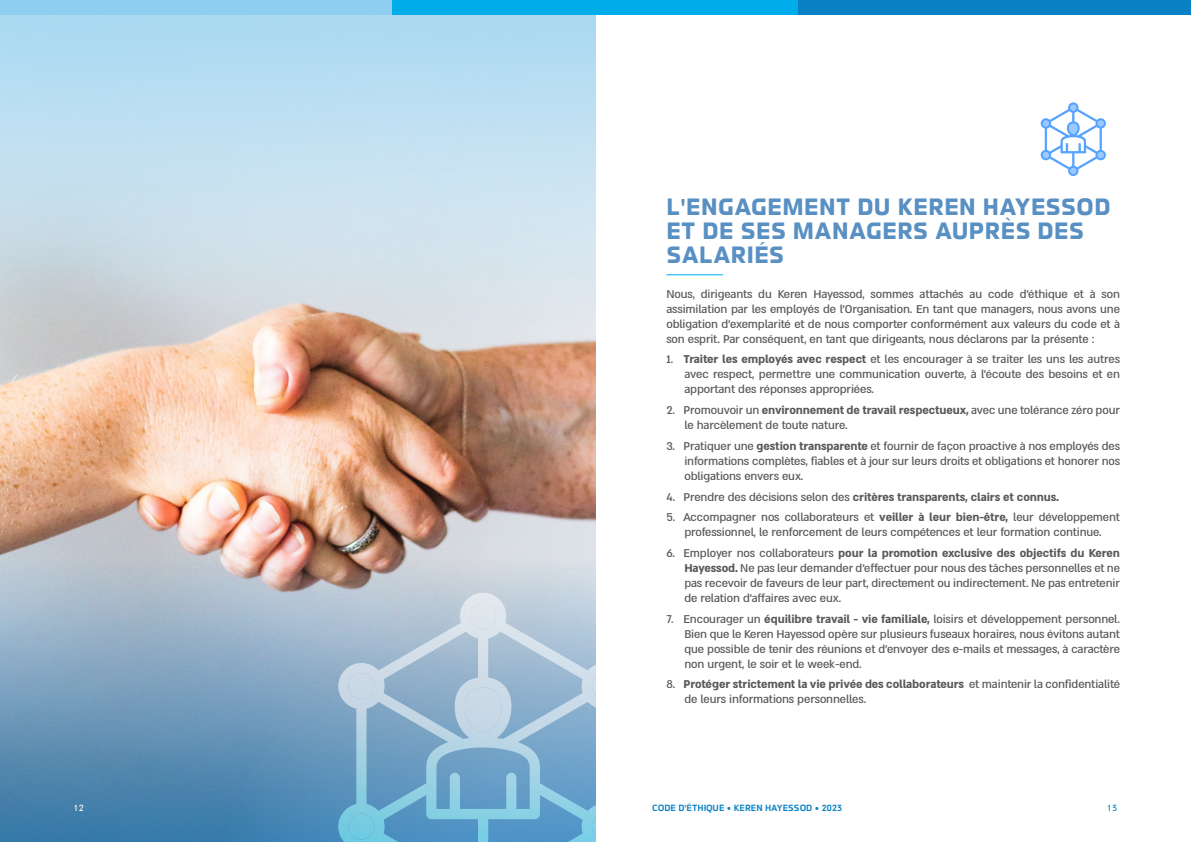
<style>
.page{position:relative;width:1191px;height:842px;background:#fff}
.page>*{position:absolute;margin:0;border:0;box-sizing:border-box;transform-origin:0 0}
.Medium_Title{font:700 21px/24px "Fb Matritsa En";letter-spacing:.02em;color:#5890c4}
.RUN_TEXT{font:500 13px/15px "Almoni Neue DL4.0 AAA";letter-spacing:-.01em;color:#58595b;text-align:justify}
.t1{font:700 13px "Almoni Neue DL4.0 AAA";letter-spacing:-.01em;color:#58595b}
.t2{font:500 8px "Fb Matritsa En";color:#0a81c5}
.t3{font:8px "Fb Matritsa En";color:#fff}
.t4{font:8px "Fb Matritsa En";color:#0a81c5}
.s1{font-weight:700}
.s2{font-weight:500}
</style>
<div class="page">
<img style="left:0;top:366px;width:595px;height:147px">
<hr style="left:666px;top:274px;width:57px;height:1px;background:#00aeef">
<svg style="left:1040px;top:102px;width:66px;height:74px"></svg>
<svg style="left:0;top:14px;width:595px;height:352px;background:#c5d9e4"></svg>
<svg style="left:0;top:513px;width:595px;height:329px;background:#8ea4b8"></svg>
<div style="left:0;top:0;width:392px;height:14px;background:#8fd0f2"></div>
<div style="left:392px;top:0;width:406px;height:14px;background:#00adea"></div>
<div style="left:798px;top:0;width:393px;height:14px;background:#0a81c5"></div>
<svg style="left:338px;top:593px;width:258px;height:249px;background:#93b8d3"></svg>
<p class="Medium_Title" style="left:666px;top:194px;width:445px">L'ENGAGEMENT DU KEREN HAYESSOD<br>ET DE SES MANAGERS AUPRÈS DES<br>SALARIÉS</p>
<p class="RUN_TEXT" style="left:666px;top:285px;width:455px">Nous, dirigeants du Keren Hayessod, sommes attachés au code d’éthique et à son assimilation par les employés de l'Organisation. En tant que managers, nous avons une obligation d’exemplarité et de nous comporter conformément aux valeurs du code et à son esprit. Par conséquent, en tant que dirigeants, nous déclarons par la présente :</p>
<p class="RUN_TEXT" style="left:684px;top:351px;width:437px;text-indent:-18px">1. <span class="s1">Traiter les employés avec respect</span> et les encourager à se traiter les uns les autres avec respect, permettre une communication ouverte, à l’écoute des besoins et en apportant des réponses appropriées.</p>
<p class="RUN_TEXT" style="left:684px;top:401px;width:437px;text-indent:-18px">2. Promouvoir un <span class="s1">environnement de travail respectueux,</span> avec une tolérance zéro pour le harcèlement de toute nature.</p>
<p class="RUN_TEXT" style="left:684px;top:437px;width:437px;text-indent:-18px">3. Pratiquer une <span class="s1">gestion transparente</span> et fournir de façon proactive à nos employés des informations complètes, fiables et à jour sur leurs droits et obligations et honorer nos obligations envers eux.</p>
<p class="t1" style="left:666px;top:486px;width:394px"><span class="s2">4. Prendre des décisions selon des</span> critères transparents, clairs et connus.</p>
<p class="RUN_TEXT" style="left:666px;top:508px;width:455px;text-align:center">5. Accompagner nos collaborateurs et <span class="s1">veiller à leur bien-être,</span> leur développement professionnel, le renforcement de leurs compétences et leur formation continue.</p>
<p class="RUN_TEXT" style="left:684px;top:544px;width:437px;text-indent:-18px">6. Employer nos collaborateurs <span class="s1">pour la promotion exclusive des objectifs du Keren Hayessod.</span> Ne pas leur demander d'effectuer pour nous des tâches personnelles et ne pas recevoir de faveurs de leur part, directement ou indirectement. Ne pas entretenir de relation d’affaires avec eux.</p>
<p class="RUN_TEXT" style="left:684px;top:610px;width:437px;text-indent:-18px">7. Encourager un <span class="s1">équilibre travail - vie familiale,</span> loisirs et développement personnel.<br>Bien que le Keren Hayessod opère sur plusieurs fuseaux horaires, nous évitons autant que possible de tenir des réunions et d'envoyer des e-mails et messages, à caractère non urgent, le soir et le week-end.</p>
<p class="RUN_TEXT" style="left:684px;top:675px;width:437px;text-indent:-18px">8. <span class="s1">Protéger strictement la vie privée des collaborateurs</span> et maintenir la confidentialité de leurs informations personnelles.</p>
<p class="t3" style="left:74px;top:802px;width:12px">12</p>
<p class="t2" style="left:652px;top:802px;width:192px">CODE D'ÉTHIQUE • KEREN HAYESSOD • 2023</p>
<p class="t4" style="left:1106px;top:802px;width:12px">13</p>
</div>
